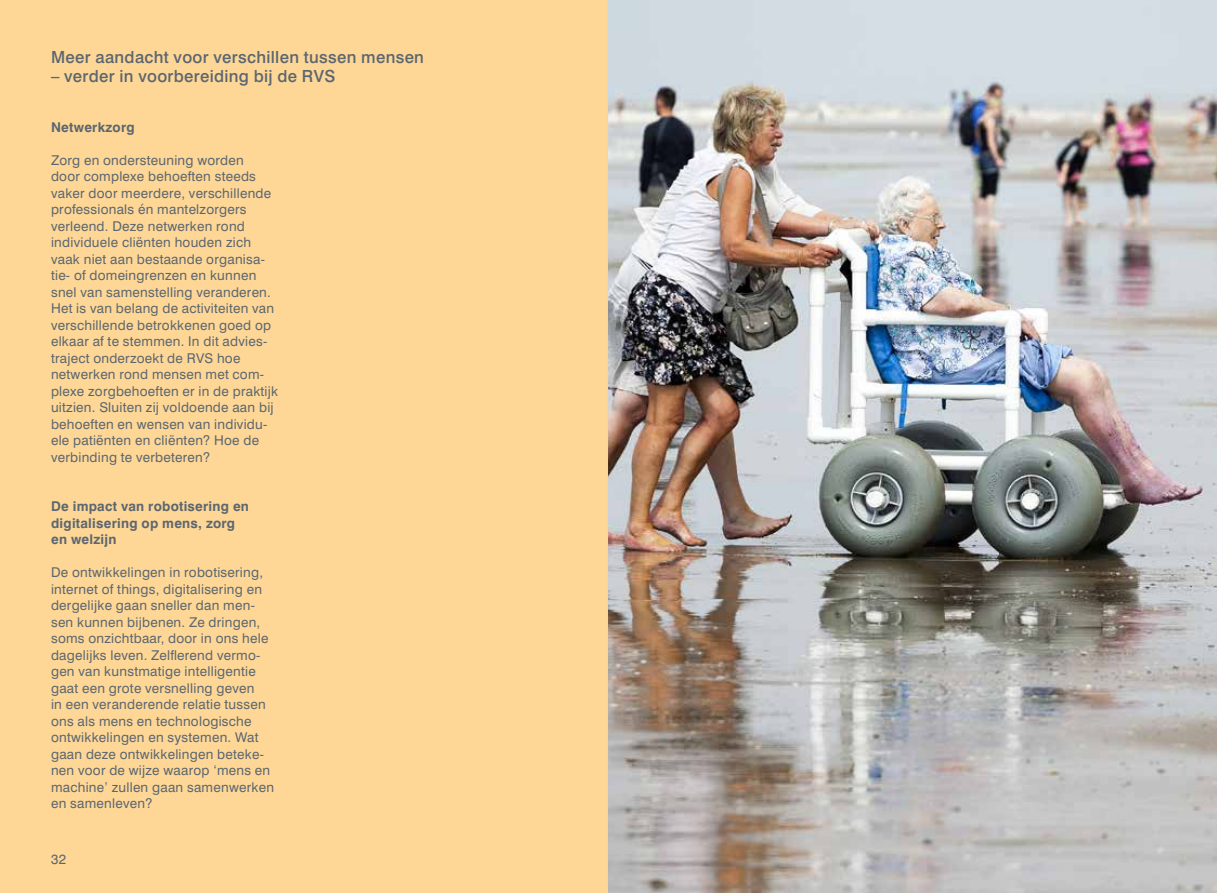
<style>
.page{position:relative;width:1217px;height:893px;background:#fff}
.page>*{position:absolute;margin:0;border:0;box-sizing:border-box;transform-origin:0 0}
.t1{font:500 16.65px "Swiss 721 BT";letter-spacing:.02em;color:#5c6670}
.t2{font:13.5px/16.5px "Swiss 721 BT";letter-spacing:.02em;color:#5c6670}
.t3{font:700 13.5px/16.5px "Swiss 721 BT";letter-spacing:.02em;color:#5c6670}
</style>
<div class="page">
<div style="left:0;top:0;width:608px;height:893px;background:#fed796"></div>
<img style="left:608px;top:0;width:608px;height:893px">
<p class="t1" style="left:51px;top:46px;width:374px">Meer aandacht voor verschillen tussen mensen</p>
<p class="t1" style="left:51px;top:66px;width:286px">– verder in voorbereiding bij de RVS</p>
<p class="t3" style="left:51px;top:119px;width:85px">Netwerkzorg</p>
<p class="t2" style="left:51px;top:152px;width:228px">Zorg en ondersteuning worden<br>door complexe behoeften steeds vaker door meerdere, verschillende professionals én mantelzorgers verleend. Deze netwerken rond individuele cliënten houden zich vaak niet aan bestaande organisa&shy;tie- of domeingrenzen en kunnen snel van samenstelling veranderen.<br>Het is van belang de activiteiten van verschillende betrokkenen goed op elkaar af te stemmen. In dit advies&shy;traject onderzoekt de RVS hoe netwerken rond mensen met com&shy;plexe zorgbehoeften er in de praktijk uitzien. Sluiten zij voldoende aan bij behoeften en wensen van individu&shy;ele patiënten en cliënten? Hoe de verbinding te verbeteren?</p>
<p class="t3" style="left:51px;top:498px;width:199px">De impact van robotisering en digitalisering op mens, zorg en welzijn</p>
<p class="t2" style="left:51px;top:564px;width:224px">De ontwikkelingen in robotisering, internet of things, digitalisering en dergelijke gaan sneller dan men&shy;sen kunnen bijbenen. Ze dringen, soms onzichtbaar, door in ons hele dagelijks leven. Zelflerend vermo&shy;gen van kunstmatige intelligentie gaat een grote versnelling geven<br>in een veranderende relatie tussen ons als mens en technologische ontwikkelingen en systemen. Wat gaan deze ontwikkelingen beteke&shy;nen voor de wijze waarop ‘mens en machine’ zullen gaan samenwerken en samenleven?</p>
<p class="t2" style="left:51px;top:851px;width:17px">32</p>
</div>
